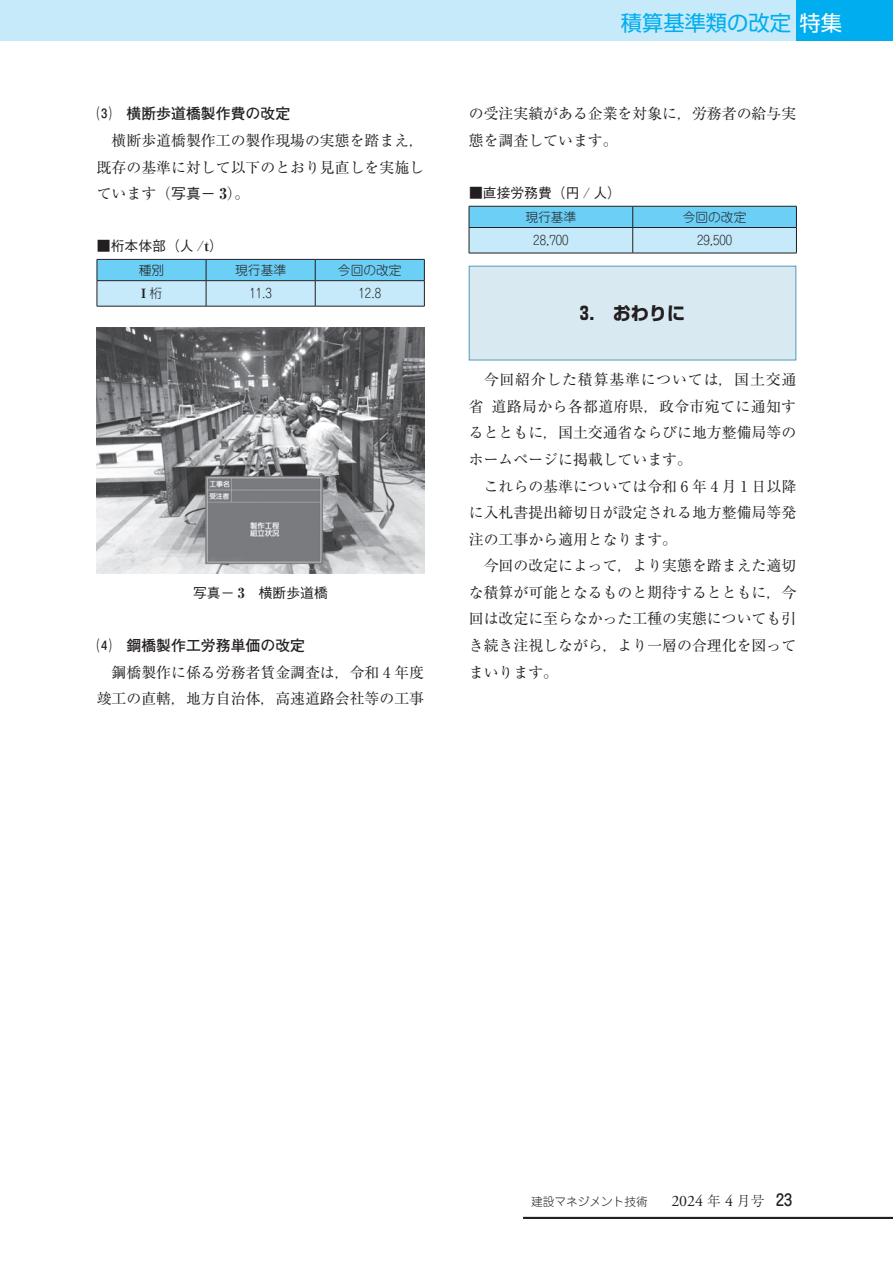
<style>
.page{position:relative;width:893px;height:1263px;background:#fff}
.page>*{position:absolute;margin:0;border:0;box-sizing:border-box;transform-origin:0 0}
.t1{font:21.3px "Shin Go Pr 6 N";color:#00aeef}
.大見出し_1__特集{font:700 18px "Shin Go Pr 6 N";color:#231f20}
.本文_14Q{font:14.85px/26.5px "Ryumin Pr 6 N";color:#231f20;text-align:justify}
.中見出し__1___太ゴ{font:700 14.85px "Futo Go B101 Pr 6 N";color:#231f20}
.キャプション{font:500 13.8px "Gothic BBB Pr 6 N";color:#231f20}
.表_12Q{font:300 12.75px "Jun 101 Pro";color:#231f20}
.表_12Q-2{font:800 12.75px "Ryumin Pr 6 N";color:#231f20}
.t2{font:300 11.7px "Jun 101 Pro";color:#231f20}
.s1{font-family:"Gothic BBB Pr 6 N";font-weight:500}
.s2{font-weight:800}
.s3{font-family:"Ryumin Pr 6 N";font-weight:800}
.s4{font-family:"Jun 101 Pro";font-weight:300}
.s5{color:#fff}
.s6{font-family:"Adobe Garamond Pro";font-weight:400;font-size:15.9px}
.s7{font-family:"Ryumin Pr 6 N";font-size:13.8px}
.s8{font-family:"Jun 34 Pro";font-weight:500;font-size:15.9px}
</style>
<div class="page">
<div style="left:795px;top:0;width:98px;height:40px;background:#00aeef"></div>
<div style="left:0;top:0;width:795px;height:40px;background:#c6eafa"></div>
<div style="left:469px;top:266px;width:327px;height:94px;background:#d8e9f1"></div>
<div style="left:469px;top:266px;width:327px;height:94px;border:1px solid #509cb9"></div>
<svg style="left:97px;top:260px;width:328px;height:46px;background:#98d6ef"></svg>
<hr style="left:97px;top:259px;width:109px;height:1px;background:#231f20">
<hr style="left:206px;top:259px;width:109px;height:1px;background:#231f20">
<hr style="left:315px;top:259px;width:110px;height:1px;background:#231f20">
<hr style="left:97px;top:306px;width:109px;height:1px;background:#231f20">
<hr style="left:206px;top:306px;width:109px;height:1px;background:#231f20">
<hr style="left:315px;top:306px;width:110px;height:1px;background:#231f20">
<img style="left:97px;top:327px;width:327px;height:246px">
<svg style="left:469px;top:207px;width:328px;height:46px;background:#98d6ef"></svg>
<hr style="left:469px;top:253px;width:164px;height:1px;background:#231f20">
<hr style="left:633px;top:253px;width:164px;height:1px;background:#231f20">
<hr style="left:469px;top:206px;width:164px;height:1px;background:#231f20">
<hr style="left:633px;top:206px;width:164px;height:1px;background:#231f20">
<hr style="left:523px;top:1217px;width:370px;height:2px;background:#231f20">
<p class="中見出し__1___太ゴ" style="left:97px;top:102px;width:195px">⑶　横断歩道橋製作費の改定</p>
<p class="本文_14Q" style="left:97px;top:126px;width:329px;text-indent:15px">横断歩道橋製作工の製作現場の実態を踏まえ，既存の基準に対して以下のとおり見直しを実施しています（<span class="s1">写真－</span> <span class="s2">3</span>）。</p>
<p class="キャプション" style="left:97px;top:235px;width:128px">■桁本体部（人 <span class="s3">/t</span>）</p>
<p class="表_12Q" style="left:139px;top:260px;width:27px">種別</p>
<p class="表_12Q" style="left:235px;top:260px;width:53px">現行基準</p>
<p class="表_12Q" style="left:338px;top:260px;width:65px">今回の改定</p>
<p class="表_12Q-2" style="left:141px;top:283px;width:23px">I<span class="s4">桁</span></p>
<p class="表_12Q" style="left:249px;top:283px;width:24px">11.3</p>
<p class="表_12Q" style="left:359px;top:283px;width:24px">12.8</p>
<p class="キャプション" style="left:193px;top:582px;width:136px">写真－ <span class="s3">3</span>　横断歩道橋</p>
<p class="中見出し__1___太ゴ" style="left:97px;top:633px;width:210px">⑷　鋼橋製作工労務単価の改定</p>
<p class="本文_14Q" style="left:97px;top:658px;width:329px;text-align:right">鋼橋製作に係る労務者賃金調査は，令和 4 年度竣工の直轄，地方自治体，高速道路会社等の工事</p>
<h1 class="t1" style="left:621px;top:6px;width:223px">積算基準類の改定<span class="s5">特集</span></h1>
<p class="本文_14Q" style="left:469px;top:100px;width:329px">の受注実績がある企業を対象に，労務者の給与実態を調査しています。</p>
<p class="キャプション" style="left:469px;top:182px;width:154px">■直接労務費（円 <span class="s3">/</span> 人）</p>
<p class="表_12Q" style="left:525px;top:207px;width:53px">現行基準</p>
<p class="表_12Q" style="left:683px;top:207px;width:65px">今回の改定</p>
<p class="表_12Q" style="left:533px;top:230px;width:37px">28,700</p>
<p class="表_12Q" style="left:697px;top:230px;width:37px">29,500</p>
<p class="大見出し_1__特集" style="left:580px;top:299px;width:107px">3.　おわりに</p>
<p class="本文_14Q" style="left:469px;top:366px;width:329px;text-indent:15px">今回紹介した積算基準については，国土交通省 道路局から各都道府県，政令市宛てに通知するとともに，国土交通省ならびに地方整備局等のホームページに掲載しています。</p>
<p class="本文_14Q" style="left:469px;top:472px;width:329px;text-indent:15px">これらの基準については令和 6 年 4 月 1 日以降に入札書提出締切日が設定される地方整備局等発注の工事から適用となります。</p>
<p class="本文_14Q" style="left:469px;top:552px;width:329px;text-indent:15px">今回の改定によって，より実態を踏まえた適切な積算が可能となるものと期待するとともに，今回は改定に至らなかった工種の実態についても引き続き注視しながら，より一層の合理化を図ってまいります。</p>
<p class="t2" style="left:531px;top:1192px;width:262px">建設マネジメント技術　　<span class="s6">2024</span> <span class="s7">年</span> <span class="s6">4</span> <span class="s7">月号</span> <span class="s8">23</span></p>
</div>
